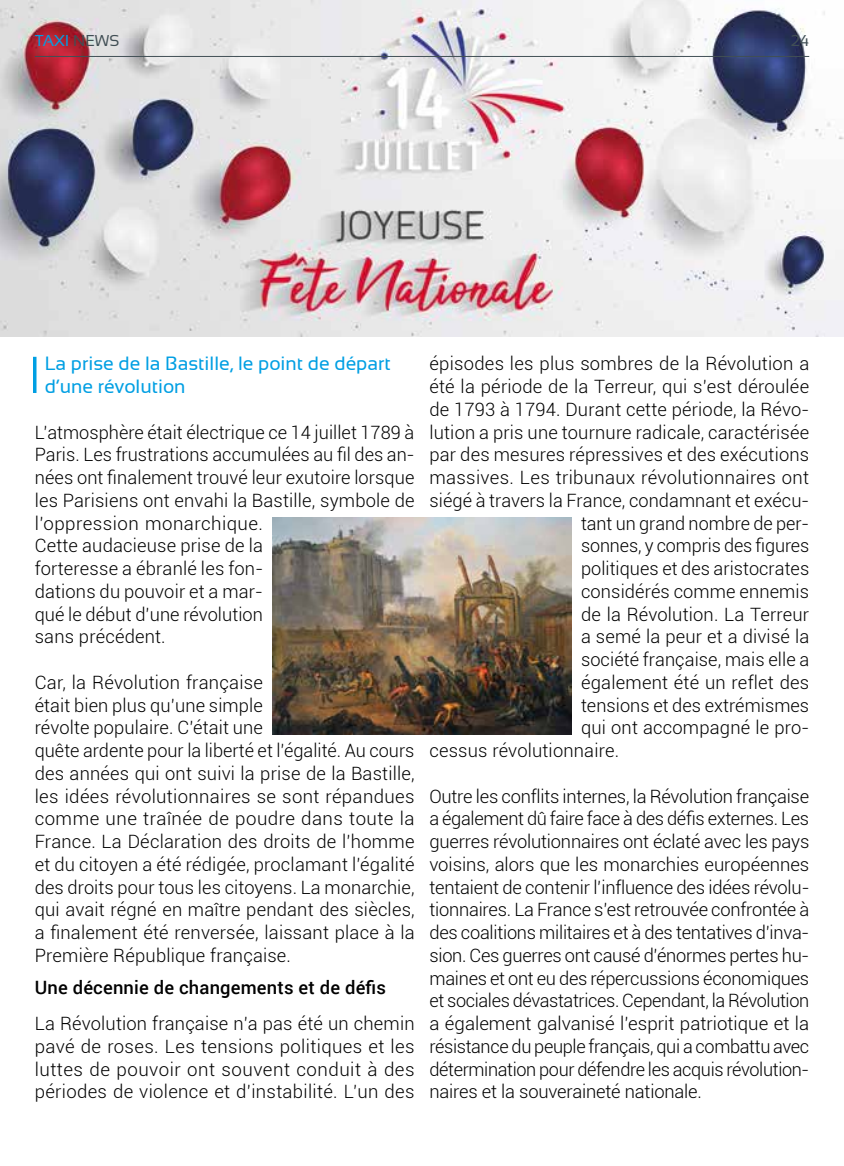
<style>
.page{position:relative;width:844px;height:1166px;background:#fff}
.page>*{position:absolute;margin:0;border:0;box-sizing:border-box;transform-origin:0 0}
.t1{font:19.25px/22.8px "Sansation";color:#009fe3}
.t2{font:300 18.38px/22.8px "Roboto";letter-spacing:.01em;color:#000}
.t3{font:500 18.38px "Roboto";letter-spacing:.01em;color:#000}
.t4{font:15.75px "Sansation";color:#009fe3}
.t5{font:15.75px "Sansation";color:#414f55}
.s1{color:#414f55}
</style>
<div class="page">
<img style="left:0;top:0;width:843px;height:336px">
<hr style="left:35px;top:56px;width:774px;height:1px;background:#414f55">
<hr style="left:33px;top:357px;width:3px;height:36px;background:#009fe3">
<img style="left:273px;top:517px;width:298px;height:218px">
<p class="t4" style="left:35px;top:32px;width:86px">TAXI <span class="s1">NEWS</span></p>
<p class="t5" style="left:790px;top:32px;width:20px">24</p>
<p class="t1" style="left:45px;top:352px;width:347px">La prise de la Bastille, le point de départ d’une révolution</p>
<p class="t2" style="left:35px;top:420px;width:381px">L’atmosphère était électrique ce 14 juillet 1789 à Paris. Les frustrations accumulées au fil des an&shy;nées ont finalement trouvé leur exutoire lorsque les Parisiens ont envahi la Bastille, symbole de l’oppression monarchique.<br>Cette audacieuse prise de la<br>forteresse a ébranlé les fon-<br>dations du pouvoir et a mar-<br>qué le début d’une révolution<br>sans précédent.</p>
<p class="t2" style="left:35px;top:670px;width:381px">Car, la Révolution française<br>était bien plus qu’une simple<br>révolte populaire. C’était une<br>quête ardente pour la liberté et l’égalité. Au cours des années qui ont suivi la prise de la Bastille, les idées révolutionnaires se sont répandues comme une traînée de poudre dans toute la France. La Déclaration des droits de l’homme et du citoyen a été rédigée, proclamant l’égalité des droits pour tous les citoyens. La monarchie, qui avait régné en maître pendant des siècles, a finalement été renversée, laissant place à la Première République française.</p>
<p class="t3" style="left:35px;top:974px;width:353px">Une décennie de changements et de défis</p>
<p class="t2" style="left:35px;top:1011px;width:381px;text-align:justify">La Révolution française n’a pas été un chemin pavé de roses. Les tensions politiques et les luttes de pouvoir ont souvent conduit à des périodes de violence et d’instabilité. L’un des</p>
<p class="t2" style="left:429px;top:352px;width:381px">épisodes les plus sombres de la Révolution a</p>
<p class="t2" style="left:429px;top:374px;width:381px">été la période de la Terreur, qui s’est déroulée</p>
<p class="t2" style="left:429px;top:397px;width:381px">de 1793 à 1794. Durant cette période, la Révo-</p>
<p class="t2" style="left:429px;top:420px;width:381px">lution a pris une tournure radicale, caractérisée</p>
<p class="t2" style="left:429px;top:443px;width:381px">par des mesures répressives et des exécutions</p>
<p class="t2" style="left:429px;top:465px;width:381px">massives. Les tribunaux révolutionnaires ont</p>
<p class="t2" style="left:429px;top:488px;width:381px">siégé à travers la France, condamnant et exécu-</p>
<p class="t2" style="left:581px;top:511px;width:230px">tant un grand nombre de per-</p>
<p class="t2" style="left:581px;top:534px;width:230px">sonnes, y compris des figures</p>
<p class="t2" style="left:581px;top:556px;width:230px">politiques et des aristocrates</p>
<p class="t2" style="left:581px;top:579px;width:230px">considérés comme ennemis</p>
<p class="t2" style="left:581px;top:602px;width:229px">de la Révolution. La Terreur</p>
<p class="t2" style="left:581px;top:625px;width:230px">a semé la peur et a divisé la</p>
<p class="t2" style="left:581px;top:647px;width:230px">société française, mais elle a</p>
<p class="t2" style="left:581px;top:670px;width:230px">également été un reflet des</p>
<p class="t2" style="left:581px;top:693px;width:230px">tensions et des extrémismes</p>
<p class="t2" style="left:581px;top:716px;width:230px">qui ont accompagné le pro-</p>
<p class="t2" style="left:429px;top:738px;width:191px">cessus révolutionnaire.</p>
<p class="t2" style="left:429px;top:784px;width:381px;text-align:justify">Outre les conflits internes, la Révolution française a également dû faire face à des défis externes. Les guerres révolutionnaires ont éclaté avec les pays voisins, alors que les monarchies européennes tentaient de contenir l’influence des idées révolu&shy;tionnaires. La France s’est retrouvée confrontée à des coalitions militaires et à des tentatives d’inva&shy;sion. Ces guerres ont causé d’énormes pertes hu&shy;maines et ont eu des répercussions économiques et sociales dévastatrices. Cependant, la Révolution a également galvanisé l’esprit patriotique et la résistance du peuple français, qui a combattu avec détermination pour défendre les acquis révolution&shy;naires et la souveraineté nationale.</p>
</div>
